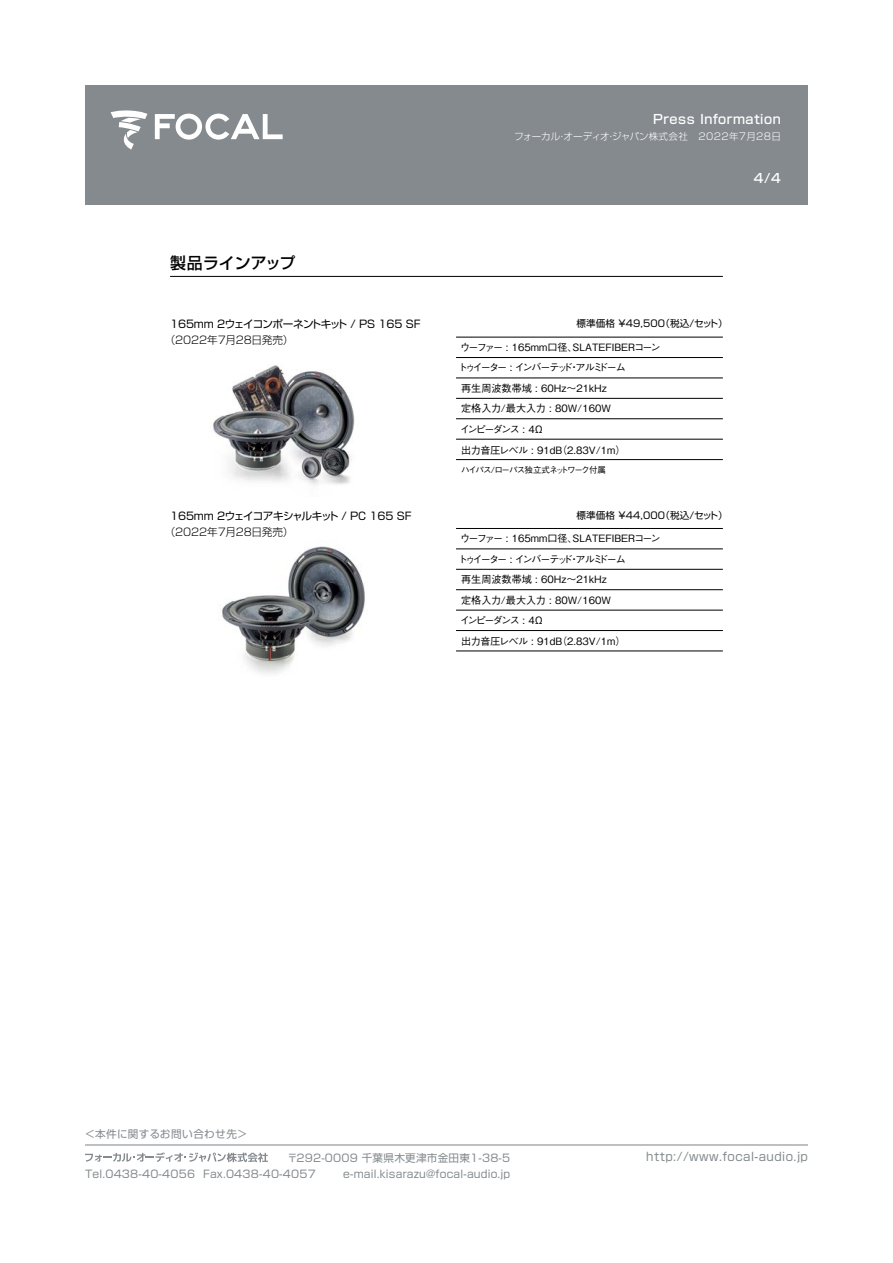
<style>
.page{position:relative;width:893px;height:1263px;background:#fff}
.page>*{position:absolute;margin:0;border:0;box-sizing:border-box;transform-origin:0 0}
.t1{font:500 15.9px "Shin Go Pro";letter-spacing:-.01em;color:#000}
.t2{font:500 12.75px "Shin Go Pro";letter-spacing:.04em;color:#fff}
.t3{font:500 12.75px "Helvetica Neue";letter-spacing:.04em;color:#fff}
.t4{font:11.7px "Shin Go Pro";letter-spacing:.04em;color:#848a8e}
.t5{font:10.65px/15.9px "Shin Go Pro";letter-spacing:.02em;color:#848a8e;text-align:right}
.t6{font:10.65px "Shin Go Pro";letter-spacing:-.045em;color:#000}
.t7{font:300 10.65px "Shin Go Pro";letter-spacing:-.01em;color:#000}
.t8{font:500 10.05px "Gothic BBB Pro";color:#000}
.t9{font:500 10.05px/20.5px "Gothic BBB Pro";letter-spacing:-.16em;color:#000}
.t10{font:500 10.05px "Gothic BBB Pro";letter-spacing:-.03em;color:#000}
.t11{font:500 10.05px "Gothic BBB Pro";letter-spacing:-.175em;color:#000}
.t12{font:9.6px "Shin Go Pro";letter-spacing:.01em;color:#000}
.t13{font:300 9.6px "Shin Go Pro";letter-spacing:.02em;color:#fff}
.t14{font:500 9.6px "Gothic BBB Pro";letter-spacing:-.025em;color:#fff}
.t15{font:500 8.55px "Gothic BBB Pro";letter-spacing:-.105em;color:#000}
.s1{font-family:"Helvetica Neue"}
.s2{font-family:"Gothic BBB Pro";font-weight:500}
</style>
<div class="page">
<img style="left:213px;top:365px;width:142px;height:120px">
<hr style="left:456px;top:357px;width:267px;height:1px;background:#000">
<hr style="left:456px;top:337px;width:267px;height:1px;background:#000">
<hr style="left:456px;top:378px;width:267px;height:1px;background:#000">
<hr style="left:456px;top:398px;width:267px;height:1px;background:#000">
<hr style="left:456px;top:418px;width:267px;height:1px;background:#000">
<hr style="left:456px;top:439px;width:267px;height:1px;background:#000">
<hr style="left:456px;top:459px;width:267px;height:1px;background:#000">
<div style="left:85px;top:85px;width:723px;height:119px;background:#848a8e"></div>
<svg style="left:154px;top:114px;width:129px;height:26px"></svg>
<svg style="left:111px;top:110px;width:36px;height:40px"></svg>
<hr style="left:85px;top:1144px;width:723px;height:1px;background:#848a8e">
<svg style="left:85px;top:1152px;width:183px;height:10px"></svg>
<img style="left:222px;top:546px;width:143px;height:128px">
<hr style="left:456px;top:549px;width:267px;height:1px;background:#000">
<hr style="left:456px;top:528px;width:267px;height:1px;background:#000">
<hr style="left:456px;top:569px;width:267px;height:1px;background:#000">
<hr style="left:456px;top:589px;width:267px;height:1px;background:#000">
<hr style="left:456px;top:610px;width:267px;height:1px;background:#000">
<hr style="left:456px;top:630px;width:267px;height:1px;background:#000">
<hr style="left:456px;top:651px;width:267px;height:1px;background:#000">
<hr style="left:170px;top:276px;width:553px;height:1px;background:#000">
<p class="t2" style="left:661px;top:109px;width:121px"><span class="s1">Press</span> Information</p>
<p class="t14" style="left:534px;top:129px;width:242px">フォーカルオーディオジャパン株式会社　2018年7月日9</p>
<p class="t2" style="left:653px;top:109px;width:43px">Press</p>
<p class="t13" style="left:514px;top:129px;width:268px">フォーカルオーディオジャパン株式会社　2022年7月28日</p>
<p class="t3" style="left:725px;top:109px;width:49px">rmation</p>
<p class="t14" style="left:573px;top:129px;width:11px">・</p>
<p class="t13" style="left:606px;top:129px;width:23px">・<span class="s2">・</span></p>
<p class="t13" style="left:557px;top:129px;width:11px">・</p>
<h1 class="t1" style="left:170px;top:250px;width:127px">製品ラインアップ</h1>
<p class="t6" style="left:170px;top:315px;width:252px">165mm 2ウェイコンポーネントキット / PS 165 SF</p>
<p class="t7" style="left:165px;top:331px;width:130px">（2022年7月28日発売(</p>
<p class="t6" style="left:170px;top:507px;width:243px">165mm 2ウェイコアキシャルキット / PC 165 SF</p>
<p class="t7" style="left:165px;top:523px;width:130px">（2022年7月28日発売(</p>
<p class="t2" style="left:754px;top:168px;width:28px">4/4</p>
<p class="t3" style="left:761px;top:168px;width:14px">/5</p>
<p class="t12" style="left:660px;top:316px;width:69px">（税込/セット(</p>
<p class="t12" style="left:576px;top:316px;width:90px">標準価格 ¥49,500</p>
<p class="t9" style="left:458px;top:336px;width:169px">ウーファー : 165mm口径、<br>トゥイーター : インバーテッドアルミドーム</p>
<p class="t8" style="left:573px;top:339px;width:90px">SLATEFIBERコーン</p>
<p class="t8" style="left:569px;top:360px;width:12px">・</p>
<p class="t8" style="left:461px;top:380px;width:147px">再生周波数帯域 : 60Hz〜21kHz</p>
<p class="t8" style="left:461px;top:401px;width:151px">定格入力/最大入力 : 80W/160W</p>
<p class="t11" style="left:460px;top:421px;width:85px">インピーダンス Ω4:</p>
<p class="t8" style="left:557px;top:442px;width:70px">（2.83V/1m(</p>
<p class="t10" style="left:461px;top:442px;width:103px">出力音圧レベル : 91dB</p>
<p class="t15" style="left:461px;top:462px;width:147px">ハイパス/ローパス独立式ネットワーク付属</p>
<p class="t12" style="left:660px;top:507px;width:69px">（税込/セット(</p>
<p class="t12" style="left:576px;top:507px;width:90px">標準価格 ¥44,000</p>
<p class="t9" style="left:458px;top:527px;width:169px">ウーファー : 165mm口径、<br>トゥイーター : インバーテッドアルミドーム</p>
<p class="t8" style="left:573px;top:530px;width:90px">SLATEFIBERコーン</p>
<p class="t8" style="left:569px;top:551px;width:12px">・</p>
<p class="t8" style="left:461px;top:571px;width:147px">再生周波数帯域 : 60Hz〜21kHz</p>
<p class="t8" style="left:461px;top:592px;width:151px">定格入力/最大入力 : 80W/160W</p>
<p class="t11" style="left:460px;top:612px;width:85px">インピーダンス Ω4:</p>
<p class="t8" style="left:557px;top:633px;width:70px">（2.83V/1m(</p>
<p class="t10" style="left:461px;top:633px;width:103px">出力音圧レベル : 91dB</p>
<p class="t5" style="left:85px;top:1125px;width:164px">＜本件に関するお問い合わせ先&lt;</p>
<p class="t5" style="left:85px;top:1164px;width:112px">Tel.0438-40-4056</p>
<p class="t5" style="left:287px;top:1148px;width:225px">〒292-0009 千葉県木更津市金田東1-38-5 e-mail.kisarazu@focal-audio j p.</p>
<p class="t5" style="left:203px;top:1164px;width:114px">Fax.0438-40-4057</p>
<p class="t4" style="left:646px;top:1146px;width:163px">http://www.focal-audio j p.</p>
</div>
